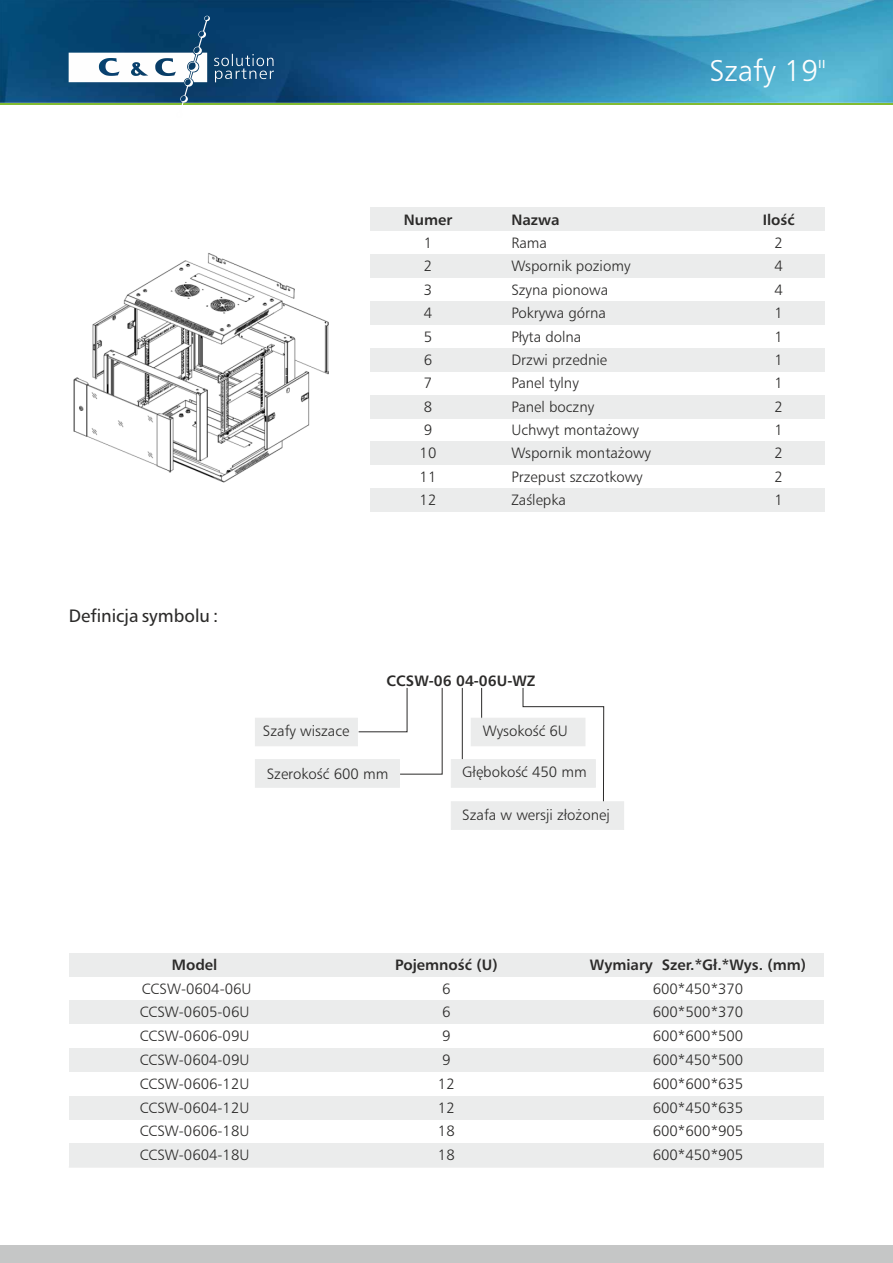
<style>
.page{position:relative;width:893px;height:1263px;background:#fff}
.page>*{position:absolute;margin:0;border:0;box-sizing:border-box;transform-origin:0 0}
.t1{font:30.15px "Humanist 777 Lt AT";color:#fefefe}
.t2{font:18px "Humanist 777 AT";color:#2b2a29}
.t3{font:15px "Humanist 777 Lt AT";color:#2b2a29}
.t4{font:15px "Humanist 777 AT Bold";color:#2b2a29}
</style>
<div class="page">
<img style="left:73px;top:253px;width:256px;height:230px">
<div style="left:370px;top:208px;width:116px;height:23px;background:#ebecec"></div>
<div style="left:486px;top:208px;width:247px;height:23px;background:#ebecec"></div>
<div style="left:733px;top:208px;width:91px;height:23px;background:#ebecec"></div>
<div style="left:370px;top:254px;width:116px;height:24px;background:#ebecec"></div>
<div style="left:486px;top:254px;width:247px;height:24px;background:#ebecec"></div>
<div style="left:733px;top:254px;width:91px;height:24px;background:#ebecec"></div>
<div style="left:370px;top:301px;width:116px;height:24px;background:#ebecec"></div>
<div style="left:486px;top:301px;width:247px;height:24px;background:#ebecec"></div>
<div style="left:733px;top:301px;width:91px;height:24px;background:#ebecec"></div>
<div style="left:370px;top:348px;width:116px;height:23px;background:#ebecec"></div>
<div style="left:486px;top:348px;width:247px;height:23px;background:#ebecec"></div>
<div style="left:733px;top:348px;width:91px;height:23px;background:#ebecec"></div>
<div style="left:370px;top:395px;width:116px;height:23px;background:#ebecec"></div>
<div style="left:486px;top:395px;width:247px;height:23px;background:#ebecec"></div>
<div style="left:733px;top:395px;width:91px;height:23px;background:#ebecec"></div>
<div style="left:370px;top:442px;width:116px;height:23px;background:#ebecec"></div>
<div style="left:486px;top:442px;width:247px;height:23px;background:#ebecec"></div>
<div style="left:733px;top:442px;width:91px;height:23px;background:#ebecec"></div>
<div style="left:370px;top:488px;width:116px;height:24px;background:#ebecec"></div>
<div style="left:486px;top:488px;width:247px;height:24px;background:#ebecec"></div>
<div style="left:733px;top:488px;width:91px;height:24px;background:#ebecec"></div>
<svg style="left:255px;top:687px;width:187px;height:101px"></svg>
<svg style="left:0;top:102px;width:893px;height:3px;background:#73b060"></svg>
<img style="left:0;top:0;width:893px;height:102px">
<svg style="left:69px;top:16px;width:205px;height:89px"></svg>
<div style="left:0;top:1245px;width:893px;height:18px;background:#c5c6c6"></div>
<div style="left:69px;top:953px;width:251px;height:23px;background:#ebecec"></div>
<div style="left:320px;top:953px;width:252px;height:23px;background:#ebecec"></div>
<div style="left:572px;top:953px;width:252px;height:23px;background:#ebecec"></div>
<div style="left:69px;top:1000px;width:251px;height:24px;background:#ebecec"></div>
<div style="left:320px;top:1000px;width:252px;height:24px;background:#ebecec"></div>
<div style="left:572px;top:1000px;width:252px;height:24px;background:#ebecec"></div>
<div style="left:69px;top:1048px;width:251px;height:24px;background:#ebecec"></div>
<div style="left:320px;top:1048px;width:252px;height:24px;background:#ebecec"></div>
<div style="left:572px;top:1048px;width:252px;height:24px;background:#ebecec"></div>
<div style="left:69px;top:1095px;width:251px;height:24px;background:#ebecec"></div>
<div style="left:320px;top:1095px;width:252px;height:24px;background:#ebecec"></div>
<div style="left:572px;top:1095px;width:252px;height:24px;background:#ebecec"></div>
<div style="left:69px;top:1143px;width:251px;height:24px;background:#ebecec"></div>
<div style="left:320px;top:1143px;width:252px;height:24px;background:#ebecec"></div>
<div style="left:572px;top:1143px;width:252px;height:24px;background:#ebecec"></div>
<hr style="left:69px;top:1166px;width:755px;height:2px;background:#ebecec">
<svg style="left:451px;top:687px;width:173px;height:143px"></svg>
<h1 class="t1" style="left:709px;top:58px;width:118px">Szafy 19"</h1>
<p class="t2" style="left:69px;top:608px;width:151px">Definicja symbolu :</p>
<p class="t4" style="left:404px;top:213px;width:50px">Numer</p>
<p class="t4" style="left:511px;top:213px;width:50px">Nazwa</p>
<p class="t4" style="left:763px;top:213px;width:34px">Ilość</p>
<p class="t3" style="left:424px;top:236px;width:10px">1</p>
<p class="t3" style="left:511px;top:236px;width:37px">Rama</p>
<p class="t3" style="left:774px;top:236px;width:10px">2</p>
<p class="t3" style="left:424px;top:260px;width:10px">2</p>
<p class="t3" style="left:511px;top:260px;width:121px">Wspornik poziomy</p>
<p class="t3" style="left:774px;top:260px;width:10px">4</p>
<p class="t3" style="left:424px;top:283px;width:10px">3</p>
<p class="t3" style="left:511px;top:283px;width:98px">Szyna pionowa</p>
<p class="t3" style="left:774px;top:283px;width:10px">4</p>
<p class="t3" style="left:424px;top:307px;width:10px">4</p>
<p class="t3" style="left:511px;top:307px;width:96px">Pokrywa górna</p>
<p class="t3" style="left:774px;top:307px;width:10px">1</p>
<p class="t3" style="left:424px;top:330px;width:10px">5</p>
<p class="t3" style="left:511px;top:330px;width:72px">Płyta dolna</p>
<p class="t3" style="left:774px;top:330px;width:10px">1</p>
<p class="t3" style="left:424px;top:353px;width:10px">6</p>
<p class="t3" style="left:511px;top:353px;width:97px">Drzwi przednie</p>
<p class="t3" style="left:774px;top:353px;width:10px">1</p>
<p class="t3" style="left:424px;top:377px;width:10px">7</p>
<p class="t3" style="left:511px;top:377px;width:69px">Panel tylny</p>
<p class="t3" style="left:774px;top:377px;width:10px">1</p>
<p class="t3" style="left:424px;top:400px;width:10px">8</p>
<p class="t3" style="left:511px;top:400px;width:84px">Panel boczny</p>
<p class="t3" style="left:774px;top:400px;width:10px">2</p>
<p class="t3" style="left:424px;top:424px;width:10px">9</p>
<p class="t3" style="left:511px;top:424px;width:129px">Uchwyt montażowy</p>
<p class="t3" style="left:774px;top:424px;width:10px">1</p>
<p class="t3" style="left:420px;top:447px;width:18px">10</p>
<p class="t3" style="left:511px;top:447px;width:141px">Wspornik montażowy</p>
<p class="t3" style="left:774px;top:447px;width:10px">2</p>
<p class="t3" style="left:420px;top:470px;width:18px">11</p>
<p class="t3" style="left:511px;top:470px;width:133px">Przepust szczotkowy</p>
<p class="t3" style="left:774px;top:470px;width:10px">2</p>
<p class="t3" style="left:420px;top:494px;width:18px">12</p>
<p class="t3" style="left:511px;top:494px;width:56px">Zaślepka</p>
<p class="t3" style="left:774px;top:494px;width:10px">1</p>
<p class="t4" style="left:386px;top:674px;width:151px">CCSW-06 04-06U-WZ</p>
<p class="t3" style="left:483px;top:724px;width:87px">Wysokość 6U</p>
<p class="t3" style="left:267px;top:767px;width:123px">Szerokość 600 mm</p>
<p class="t3" style="left:462px;top:766px;width:126px">Głębokość 450 mm</p>
<p class="t3" style="left:263px;top:724px;width:88px">Szafy wiszace</p>
<p class="t3" style="left:462px;top:808px;width:149px">Szafa w wersji złożonej</p>
<p class="t4" style="left:172px;top:958px;width:47px">Model</p>
<p class="t4" style="left:395px;top:958px;width:104px">Pojemność (U)</p>
<p class="t4" style="left:590px;top:958px;width:218px">Wymiary Szer.*Gł.*Wys. (mm)</p>
<p class="t3" style="left:142px;top:982px;width:111px">CCSW-0604-06U</p>
<p class="t3" style="left:442px;top:982px;width:10px">6</p>
<p class="t3" style="left:653px;top:982px;width:92px">600*450*370</p>
<p class="t3" style="left:140px;top:1006px;width:111px">CCSW-0605-06U</p>
<p class="t3" style="left:442px;top:1006px;width:10px">6</p>
<p class="t3" style="left:653px;top:1006px;width:92px">600*500*370</p>
<p class="t3" style="left:140px;top:1030px;width:111px">CCSW-0606-09U</p>
<p class="t3" style="left:442px;top:1030px;width:10px">9</p>
<p class="t3" style="left:653px;top:1030px;width:92px">600*600*500</p>
<p class="t3" style="left:140px;top:1053px;width:111px">CCSW-0604-09U</p>
<p class="t3" style="left:442px;top:1053px;width:10px">9</p>
<p class="t3" style="left:653px;top:1053px;width:92px">600*450*500</p>
<p class="t3" style="left:140px;top:1077px;width:111px">CCSW-0606-12U</p>
<p class="t3" style="left:438px;top:1077px;width:18px">12</p>
<p class="t3" style="left:653px;top:1077px;width:92px">600*600*635</p>
<p class="t3" style="left:140px;top:1101px;width:111px">CCSW-0604-12U</p>
<p class="t3" style="left:438px;top:1101px;width:18px">12</p>
<p class="t3" style="left:653px;top:1101px;width:92px">600*450*635</p>
<p class="t3" style="left:140px;top:1125px;width:111px">CCSW-0606-18U</p>
<p class="t3" style="left:438px;top:1125px;width:18px">18</p>
<p class="t3" style="left:653px;top:1125px;width:92px">600*600*905</p>
<p class="t3" style="left:140px;top:1149px;width:111px">CCSW-0604-18U</p>
<p class="t3" style="left:438px;top:1149px;width:18px">18</p>
<p class="t3" style="left:653px;top:1149px;width:92px">600*450*905</p>
</div>
